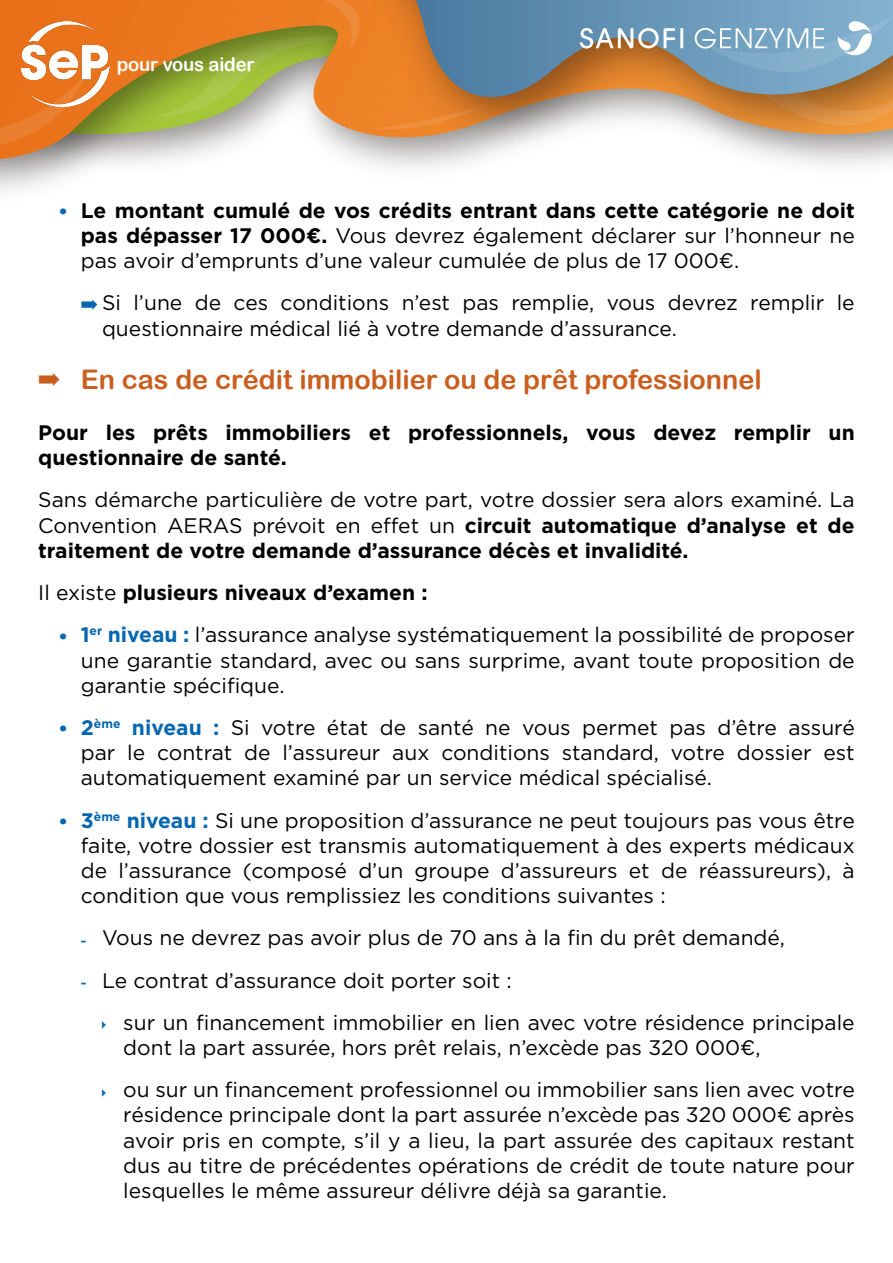
<style>
.page{position:relative;width:893px;height:1263px;background:#fff}
.page>*{position:absolute;margin:0;border:0;box-sizing:border-box;transform-origin:0 0}
.t1{font:27px "Arial Rounded MT Bold";color:#c95e1e}
.t2{font:21px/25.2px "Gotham";color:#000;text-align:justify}
.t3{font:700 21px/25.2px "Gotham";color:#000}
.t4{font:19.2px "Arial Rounded MT Bold";letter-spacing:-.01em;color:#fff}
.s1{font-family:"Arial Rounded MT Bold";color:#0666b0}
.s2{font-weight:700}
.s3{color:#0666b0}
.s4{font-weight:400}
.s5{font-weight:700;color:#0666b0}
.s6{font-family:"Arial Narrow";color:#0666b0}
</style>
<div class="page">
<svg style="left:0;top:0;width:288px;height:160px;background:#d0a56e"></svg>
<svg style="left:0;top:75px;width:86px;height:72px;background:#dd7729"></svg>
<svg style="left:153px;top:0;width:148px;height:117px;background:#b99d41"></svg>
<img style="left:301px;top:0;width:592px;height:166px">
<svg style="left:405px;top:0;width:488px;height:113px;background:#8b8882"></svg>
<svg style="left:580px;top:28px;width:103px;height:21px"></svg>
<svg style="left:695px;top:15px;width:198px;height:111px;background:#9e9e95"></svg>
<img style="left:21px;top:21px;width:90px;height:85px">
<p class="t4" style="left:117px;top:53px;width:139px">pour vous aider</p>
<p class="t2" style="left:81px;top:197px;width:775px;text-indent:-21px"><span class="s1">•</span> <span class="s2">Le montant cumulé de vos crédits entrant dans cette catégorie ne doit pas dépasser 17 000€.</span> Vous devrez également déclarer sur l’honneur ne pas avoir d’emprunts d’une valeur cumulée de plus de 17 000€.</p>
<p class="t2" style="left:102px;top:290px;width:754px;text-indent:-21px"><span class="s3">➡</span> Si l’une de ces conditions n’est pas remplie, vous devrez remplir le questionnaire médical lié à votre demande d’assurance.</p>
<p class="t1" style="left:38px;top:364px;width:725px">➡ En cas de crédit immobilier ou de prêt professionnel</p>
<p class="t3" style="left:38px;top:420px;width:818px">Pour les prêts immobiliers et professionnels, vous devez remplir un questionnaire de santé.</p>
<p class="t2" style="left:38px;top:487px;width:818px">Sans démarche particulière de votre part, votre dossier sera alors examiné. La Convention AERAS prévoit en effet un <span class="s2">circuit automatique d’analyse et de traitement de votre demande d’assurance décès et invalidité.</span></p>
<p class="t3" style="left:38px;top:580px;width:391px"><span class="s4">Il existe</span> plusieurs niveaux d’examen :</p>
<p class="t2" style="left:81px;top:622px;width:775px;text-indent:-21px"><span class="s1">•</span> <span class="s5">1</span><sup>er</sup> <span class="s5">niveau :</span> l’assurance analyse systématiquement la possibilité de proposer une garantie standard, avec ou sans surprime, avant toute proposition de garantie spécifique.</p>
<p class="t2" style="left:81px;top:714px;width:775px;text-indent:-21px"><span class="s1">•</span> <span class="s5">2</span><sup>ème</sup> <span class="s5">niveau :</span> Si votre état de santé ne vous permet pas d’être assuré par le contrat de l’assureur aux conditions standard, votre dossier est automatiquement examiné par un service médical spécialisé.</p>
<p class="t2" style="left:81px;top:807px;width:775px;text-indent:-21px"><span class="s1">•</span> <span class="s5">3</span><sup>ème</sup> <span class="s5">niveau :</span> Si une proposition d’assurance ne peut toujours pas vous être faite, votre dossier est transmis automatiquement à des experts médicaux de l’assurance (composé d’un groupe d’assureurs et de réassureurs), à condition que vous remplissiez les conditions suivantes :</p>
<p class="t2" style="left:81px;top:925px;width:706px"><span class="s6">-</span> Vous ne devrez pas avoir plus de 70 ans à la fin du prêt demandé,</p>
<p class="t2" style="left:123px;top:959px;width:733px;line-height:42.2px;text-indent:-43px"><span class="s6">-</span> Le contrat d’assurance doit porter soit :<br>sur un financement immobilier en lien avec votre résidence principale</p>
<p class="t2" style="left:123px;top:1026px;width:733px;line-height:42.2px">dont la part assurée, hors prêt relais, n’excède pas 320 000€,<br>ou sur un financement professionnel ou immobilier sans lien avec votre</p>
<p class="t2" style="left:123px;top:1102px;width:733px">résidence principale dont la part assurée n’excède pas 320 000€ après avoir pris en compte, s’il y a lieu, la part assurée des capitaux restant dus au titre de précédentes opérations de crédit de toute nature pour lesquelles le même assureur délivre déjà sa garantie.</p>
</div>
